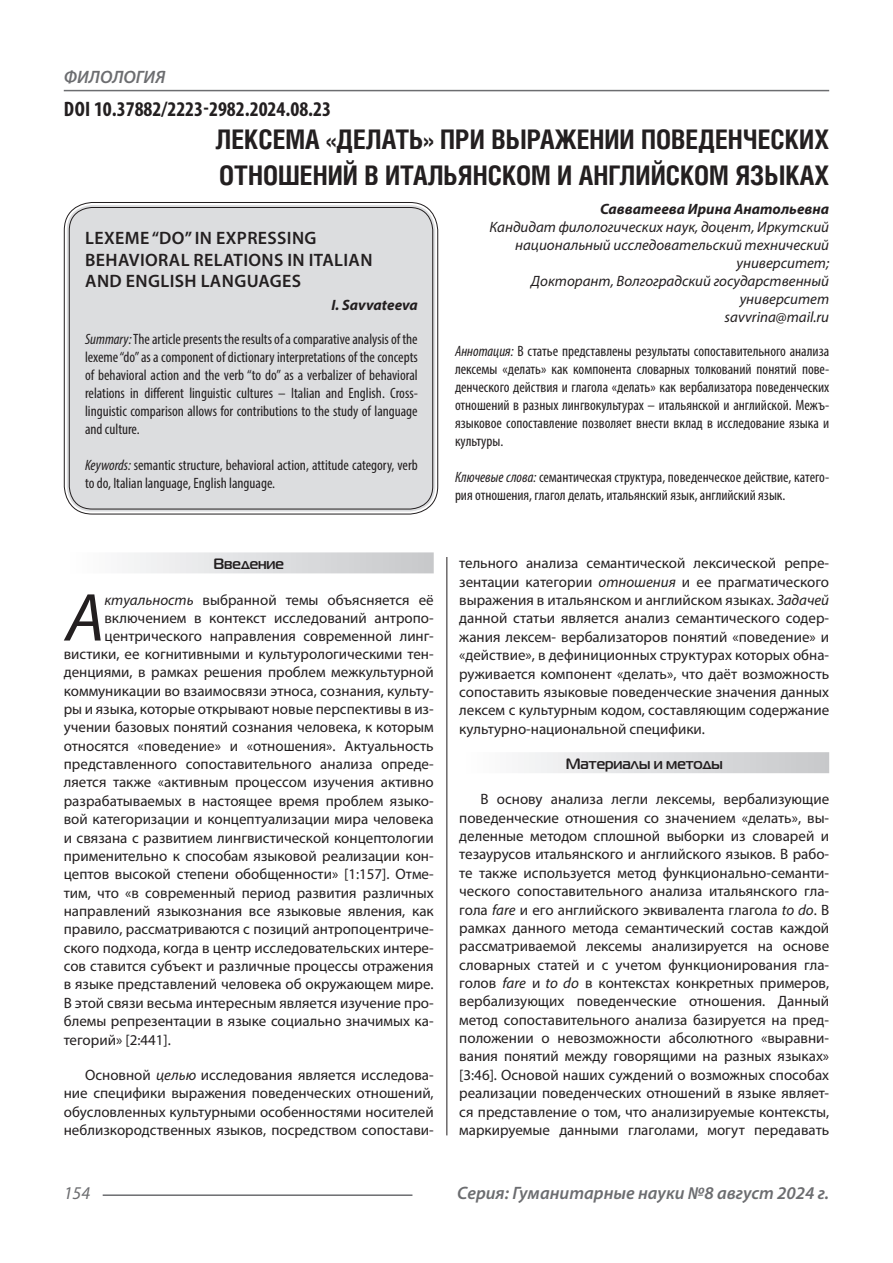
<style>
.page{position:relative;width:893px;height:1263px;background:#fff}
.page>*{position:absolute;margin:0;border:0;box-sizing:border-box;transform-origin:0 0}
.Статья_текст_первый{font:italic 68.4px "Myriad Pro";color:#231f20}
.Статья_название{font:700 27px/36px "Helios Cond C";color:#231f20}
.ДОИ{font:700 condensed 21px "Myriad Pro";color:#231f20}
.Статья_название_англ{font:600 18px/21.6px "Myriad Pro";letter-spacing:.02em;color:#231f20}
.t1{font:italic 600 18px "Myriad Pro";color:#6c6d70}
.t2{font:italic 18px "Myriad Pro";color:#6c6d70}
.Статья_текст{font:15px/18.3px "Myriad Pro";color:#231f20;text-align:justify}
.Статья_текст_первый-2{font:15px "Myriad Pro";color:#231f20}
.Статья_аннотация_тек{font:condensed 15px/18px "Myriad Pro";color:#231f20;text-align:justify}
.Статья_аннотация_анг{font:condensed 15px/18px "Myriad Pro";color:#231f20;text-align:justify}
.Статья_автор_инфо{font:italic 15px/18px "Myriad Pro";color:#231f20;text-align:right}
.Статья_автор_фио_рус{font:italic 700 15px "Myriad Pro";color:#231f20}
.Статья_подзаголовок{font:700 15px "Magistral C";color:#231f20}
.Статья_автор_англ{font:italic 700 15px "Myriad Pro";color:#231f20}
.s1{font-style:italic}
</style>
<div class="page">
<hr style="left:446px;top:128px;width:1px;height:1007px;background:#231f20">
<hr style="left:103px;top:1194px;width:309px;height:2px;background:#6c6d70">
<hr style="left:64px;top:90px;width:765px;height:1px;background:#6c6d70">
<div style="left:440px;top:121px;width:12px;height:436px;background:#fff"></div>
<div style="left:67px;top:205px;width:368px;height:306px;background:#dcdddf;border-radius:26px"></div>
<div style="left:64px;top:202px;width:374px;height:312px;border:1px solid #231f20;border-radius:28px"></div>
<div style="left:69px;top:207px;width:364px;height:302px;border:1px solid #231f20;border-radius:23px"></div>
<div style="left:64px;top:552px;width:370px;height:21px;background:linear-gradient(to right,#fefeff,#c6c8ca)"></div>
<div style="left:459px;top:752px;width:370px;height:21px;background:linear-gradient(to right,#fefeff,#c6c8ca)"></div>
<p class="t1" style="left:64px;top:66px;width:103px">ФИЛОЛОГИЯ</p>
<p class="ДОИ" style="left:64px;top:96px;width:269px">DOI 10.37882/2223-2982.2024.08.23</p>
<p class="Статья_название" style="left:216px;top:121px;width:615px">ЛЕКСЕМА «ДЕЛАТЬ» ПРИ ВЫРАЖЕНИИ ПОВЕДЕНЧЕСКИХ<br>ОТНОШЕНИЙ В ИТАЛЬЯНСКОМ И АНГЛИЙСКОМ ЯЗЫКАХ</p>
<p class="Статья_автор_фио_рус" style="left:600px;top:199px;width:231px">Савватеева Ирина Анатольевна</p>
<p class="Статья_автор_инфо" style="left:490px;top:218px;width:341px">Кандидат филологических наук, доцент, Иркутский национальный исследовательский технический университет;</p>
<p class="Статья_автор_инфо" style="left:531px;top:272px;width:299px">Докторант, Волгоградский государственный университет</p>
<p class="Статья_автор_инфо" style="left:725px;top:308px;width:106px">savvrina@mail.ru</p>
<p class="Статья_аннотация_тек" style="left:455px;top:342px;width:376px"><span class="s1">Аннотация:</span> В статье представлены результаты сопоставительного анализа лексемы «делать» как компонента словарных толкований понятий пове&shy;денческого действия и глагола «делать» как вербализатора поведенческих отношений в разных лингвокультурах – итальянской и английской. Межъ&shy;языковое сопоставление позволяет внести вклад в исследование языка и культуры.</p>
<p class="Статья_аннотация_тек" style="left:455px;top:468px;width:376px"><span class="s1">Ключевые слова:</span> семантическая структура, поведенческое действие, катего&shy;рия отношения, глагол делать, итальянский язык, английский язык.</p>
<p class="Статья_название_англ" style="left:85px;top:227px;width:289px">LEXEME “DO” IN EXPRESSING<br>BEHAVIORAL RELATIONS IN ITALIAN</p>
<p class="Статья_название_англ" style="left:85px;top:270px;width:217px">AND ENGLISH LANGUAGES</p>
<p class="Статья_автор_англ" style="left:331px;top:295px;width:88px">I. Savvateeva</p>
<p class="Статья_аннотация_анг" style="left:85px;top:330px;width:334px"><span class="s1">Summary:</span>The article presents the results of a comparative analysis of the lexeme “do” as a component of dictionary interpretations of the concepts of behavioral action and the verb “to do” as a verbalizer of behavioral relations in different linguistic cultures – Italian and English. Cross&shy;linguistic comparison allows for contributions to the study of language and culture.</p>
<p class="Статья_аннотация_анг" style="left:85px;top:456px;width:334px"><span class="s1">Keywords:</span> semantic structure, behavioral action, attitude category, verb to do, Italian language, English language.</p>
<p class="Статья_подзаголовок" style="left:213px;top:555px;width:72px">Введение</p>
<p class="Статья_текст_первый" style="left:66px;top:575px;width:40px">А</p>
<p class="Статья_текст_первый-2" style="left:104px;top:590px;width:331px"><span class="s1">ктуальность</span> выбранной темы объясняется её</p>
<p class="Статья_текст_первый-2" style="left:104px;top:608px;width:331px">включением в контекст исследований антропо-</p>
<p class="Статья_текст_первый-2" style="left:104px;top:626px;width:331px">центрического направления современной линг-</p>
<p class="Статья_текст_первый-2" style="left:64px;top:645px;width:371px">вистики, ее когнитивными и культурологическими тен-</p>
<p class="Статья_текст_первый-2" style="left:64px;top:663px;width:371px">денциями, в рамках решения проблем межкультурной</p>
<p class="Статья_текст_первый-2" style="left:64px;top:681px;width:371px">коммуникации во взаимосвязи этноса, сознания, культу-</p>
<p class="Статья_текст_первый-2" style="left:64px;top:700px;width:371px">ры и языка, которые открывают новые перспективы в из-</p>
<p class="Статья_текст_первый-2" style="left:64px;top:718px;width:371px">учении базовых понятий сознания человека, к которым</p>
<p class="Статья_текст_первый-2" style="left:64px;top:736px;width:371px">относятся «поведение» и «отношения». Актуальность</p>
<p class="Статья_текст_первый-2" style="left:64px;top:755px;width:371px">представленного сопоставительного анализа опреде-</p>
<p class="Статья_текст_первый-2" style="left:64px;top:773px;width:371px">ляется также «активным процессом изучения активно</p>
<p class="Статья_текст_первый-2" style="left:64px;top:791px;width:371px">разрабатываемых в настоящее время проблем языко-</p>
<p class="Статья_текст_первый-2" style="left:64px;top:810px;width:371px">вой категоризации и концептуализации мира человека</p>
<p class="Статья_текст_первый-2" style="left:64px;top:828px;width:371px">и связана с развитием лингвистической концептологии</p>
<p class="Статья_текст_первый-2" style="left:64px;top:847px;width:371px">применительно к способам языковой реализации кон-</p>
<p class="Статья_текст_первый-2" style="left:64px;top:865px;width:371px">цептов высокой степени обобщенности» [1:157]. Отме-</p>
<p class="Статья_текст_первый-2" style="left:64px;top:883px;width:371px">тим, что «в современный период развития различных</p>
<p class="Статья_текст_первый-2" style="left:64px;top:902px;width:371px">направлений языкознания все языковые явления, как</p>
<p class="Статья_текст_первый-2" style="left:64px;top:920px;width:371px">правило, рассматриваются с позиций антропоцентриче-</p>
<p class="Статья_текст_первый-2" style="left:64px;top:938px;width:371px">ского подхода, когда в центр исследовательских интере-</p>
<p class="Статья_текст_первый-2" style="left:64px;top:957px;width:371px">сов ставится субъект и различные процессы отражения</p>
<p class="Статья_текст_первый-2" style="left:64px;top:975px;width:371px">в языке представлений человека об окружающем мире.</p>
<p class="Статья_текст_первый-2" style="left:64px;top:993px;width:371px">В этой связи весьма интересным является изучение про-</p>
<p class="Статья_текст_первый-2" style="left:64px;top:1012px;width:371px">блемы репрезентации в языке социально значимых ка-</p>
<p class="Статья_текст_первый-2" style="left:64px;top:1030px;width:109px">тегорий» [2:441].</p>
<p class="Статья_текст" style="left:64px;top:1065px;width:371px;text-indent:21px">Основной <span class="s1">целью</span> исследования является исследова&shy;ние специфики выражения поведенческих отношений, обусловленных культурными особенностями носителей неблизкородственных языков, посредством сопостави-</p>
<p class="Статья_текст" style="left:459px;top:554px;width:371px">тельного анализа семантической лексической репре&shy;зентации категории <span class="s1">отношения</span> и ее прагматического выражения в итальянском и английском языках. <span class="s1">Задачей </span>данной статьи является анализ семантического содер&shy;жания лексем- вербализаторов понятий «поведение» и «действие», в дефиниционных структурах которых обна&shy;руживается компонент «делать», что даёт возможность сопоставить языковые поведенческие значения данных лексем с культурным кодом, составляющим содержание культурно-национальной специфики.</p>
<p class="Статья_подзаголовок" style="left:566px;top:755px;width:158px">Материалы и методы</p>
<p class="Статья_текст" style="left:459px;top:790px;width:371px;text-indent:21px">В основу анализа легли лексемы, вербализующие поведенческие отношения со значением «делать», вы&shy;деленные методом сплошной выборки из словарей и тезаурусов итальянского и английского языков. В рабо&shy;те также используется метод функционально-семанти&shy;ческого сопоставительного анализа итальянского гла&shy;гола <span class="s1">fare</span> и его английского эквивалента глагола <span class="s1">to do</span>. В рамках данного метода семантический состав каждой рассматриваемой лексемы анализируется на основе словарных статей и с учетом функционирования гла&shy;голов <span class="s1">fare</span> и <span class="s1">to do</span> в контекстах конкретных примеров, вербализующих поведенческие отношения. Данный метод сопоставительного анализа базируется на пред&shy;положении о невозможности абсолютного «выравни&shy;вания понятий между говорящими на разных языках» [3:46]. Основой наших суждений о возможных способах реализации поведенческих отношений в языке являет&shy;ся представление о том, что анализируемые контексты, маркируемые данными глаголами, могут передавать</p>
<p class="t2" style="left:64px;top:1182px;width:28px">154</p>
<p class="t1" style="left:457px;top:1182px;width:373px">Серия: Гуманитарные науки №8 август 2024 г.</p>
</div>
